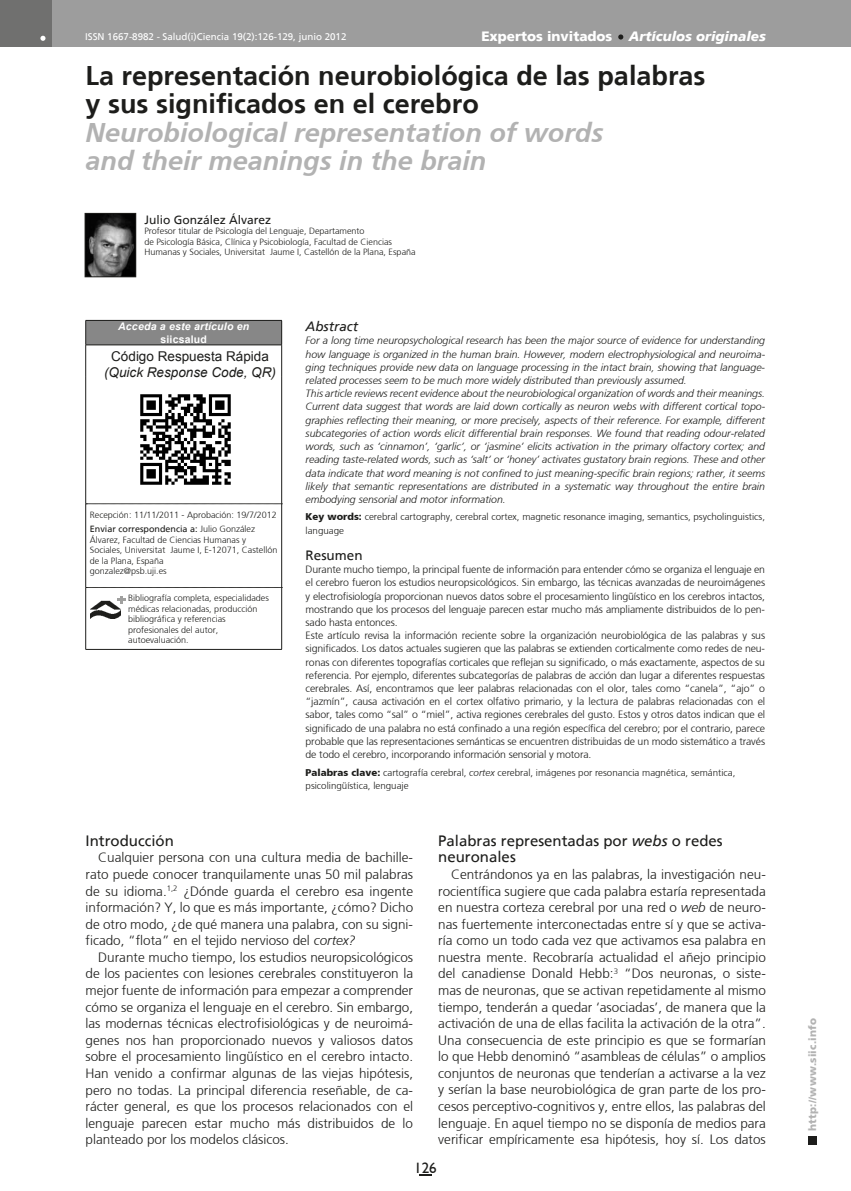
<style>
.page{position:relative;width:851px;height:1191px;background:#fff}
.page>*{position:absolute;margin:0;border:0;box-sizing:border-box;transform-origin:0 0}
.t1{font:700 27px/28.5px "Frutiger";color:#1d1d1b}
.t2{font:italic 700 27px/28.5px "Frutiger";color:#b2b2b2}
.t3{font:15px/16.6px "Frutiger";color:#1d1d1b}
.t4{font:15px "Humanist 521 BT";color:#1d1d1b}
.t5{font:300 13.5px/16.6px "Frutiger";color:#1d1d1b;text-align:justify}
.t6{font:italic 900 13.5px "Frutiger";color:#fff}
.t7{font:italic 13.5px "Arial";color:#1d1d1b}
.t8{font:13.5px "Arial";color:#1d1d1b}
.t9{font:italic 13.5px "Frutiger";color:#1d1d1b}
.t10{font:13.5px "Frutiger";color:#1d1d1b}
.t11{font:12px "Frutiger";color:#1d1d1b}
.t12{font:300 10.5px/13.2px "Frutiger";letter-spacing:-.01em;color:#1d1d1b}
.t13{font:italic 300 10.5px/13.2px "Frutiger";color:#1d1d1b}
.t14{font:italic 700 10.5px "Arial";letter-spacing:.02em;color:#fff}
.t15{font:900 10.5px "Frutiger";letter-spacing:.015em;color:#b2b2b2}
.t16{font:700 10.5px "Arial";letter-spacing:.02em;color:#fff}
.t17{font:300 9.75px/13.2px "Frutiger";color:#1d1d1b}
.t18{font:9.75px "Frutiger";color:#fff}
.t19{font:300 9px/10.5px "Frutiger";color:#1d1d1b}
.s1{font-style:normal}
.s2{font-weight:400}
.s3{font-weight:900}
.s4{font-style:italic}
</style>
<div class="page">
<div style="left:808px;top:1135px;width:8px;height:9px;background:#1d1d1b"></div>
<div style="left:38px;top:0;width:812px;height:47px;background:#9d9d9d"></div>
<div style="left:0;top:0;width:51px;height:47px;background:#70706f"></div>
<svg style="left:40px;top:36px;width:5px;height:5px"></svg>
<svg style="left:618px;top:34px;width:5px;height:6px"></svg>
<svg style="left:419px;top:1174px;width:12px;height:2px"></svg>
<img style="left:87px;top:215px;width:47px;height:60px">
<div style="left:85px;top:213px;width:51px;height:64px;border:1px solid #1d1d1b"></div>
<div style="left:86px;top:320px;width:195px;height:25px;background:#878787"></div>
<hr style="left:85px;top:345px;width:197px;height:1px;background:#1d1d1b">
<hr style="left:281px;top:345px;width:1px;height:32px;background:#1d1d1b">
<svg style="left:86px;top:503px;width:195px;height:1px"></svg>
<svg style="left:86px;top:587px;width:195px;height:1px"></svg>
<hr style="left:85px;top:320px;width:197px;height:1px;background:#1d1d1b">
<svg style="left:85px;top:320px;width:1px;height:25px"></svg>
<svg style="left:281px;top:320px;width:1px;height:25px"></svg>
<hr style="left:85px;top:345px;width:1px;height:32px;background:#1d1d1b">
<hr style="left:85px;top:377px;width:1px;height:127px;background:#1d1d1b">
<hr style="left:281px;top:377px;width:1px;height:127px;background:#1d1d1b">
<hr style="left:85px;top:504px;width:1px;height:83px;background:#1d1d1b">
<hr style="left:281px;top:504px;width:1px;height:83px;background:#1d1d1b">
<hr style="left:85px;top:587px;width:1px;height:62px;background:#1d1d1b">
<hr style="left:281px;top:587px;width:1px;height:62px;background:#1d1d1b">
<hr style="left:85px;top:649px;width:197px;height:1px;background:#1d1d1b">
<img style="left:140px;top:394px;width:91px;height:91px">
<img style="left:90px;top:611px;width:30px;height:7px">
<img style="left:90px;top:600px;width:30px;height:9px">
<svg style="left:117px;top:596px;width:8px;height:7px"></svg>
<p class="t18" style="left:85px;top:30px;width:263px">ISSN 1667-8982 - Salud(i)Ciencia 19(2):126-129, junio 2012</p>
<p class="t6" style="left:481px;top:28px;width:286px"><span class="s1">Expertos invitados</span> Artículos originales</p>
<h1 class="t1" style="left:85px;top:61px;width:621px">La representación neurobiológica de las palabras y sus significados en el cerebro</h1>
<h1 class="t2" style="left:85px;top:118px;width:519px">Neurobiological representation of words and their meanings in the brain</h1>
<p class="t11" style="left:144px;top:212px;width:128px">Julio González Álvarez</p>
<p class="t19" style="left:144px;top:226px;width:273px">Profesor titular de Psicología del Lenguaje, Departamento<br>de Psicología Básica, Clínica y Psicobiología, Facultad de Ciencias<br>Humanas y Sociales, Universitat Jaume I, Castellón de la Plana, España</p>
<p class="t14" style="left:118px;top:319px;width:133px">Acceda a este artículo en</p>
<p class="t16" style="left:160px;top:332px;width:48px">siicsalud</p>
<p class="t8" style="left:111px;top:347px;width:159px">Código Respuesta Rápida</p>
<p class="t7" style="left:104px;top:363px;width:173px">(Quick Response Code, QR)</p>
<p class="t19" style="left:90px;top:507px;width:188px;line-height:14.7px">Recepción: 11/11/2011 - Aprobación: 19/7/2012<br><span class="s2">Enviar correspondencia a:</span> Julio González</p>
<p class="t19" style="left:90px;top:534px;width:189px">Álvarez, Facultad de Ciencias Humanas y Sociales, Universitat Jaume I, E-12071, Castellón de la Plana, España<br>gonzalez@psb.uji.es</p>
<p class="t19" style="left:128px;top:593px;width:142px">Bibliografía completa, especialidades médicas relacionadas, producción bibliográfica y referencias profesionales del autor, autoevaluación.</p>
<p class="t9" style="left:305px;top:319px;width:54px">Abstract</p>
<p class="t13" style="left:305px;top:334px;width:461px">For a long time neuropsychological research has been the major source of evidence for understanding how language is organized in the human brain. However, modern electrophysiological and neuroima&shy;ging techniques provide new data on language processing in the intact brain, showing that language&shy;related processes seem to be much more widely distributed than previously assumed.<br>This article reviews recent evidence about the neurobiological organization of words and their meanings.<br>Current data suggest that words are laid down cortically as neuron webs with different cortical topo&shy;graphies reflecting their meaning, or more precisely, aspects of their reference. For example, different subcategories of action words elicit differential brain responses. We found that reading odour-related words, such as ‘cinnamon’, ‘garlic’, or ‘jasmine’ elicits activation in the primary olfactory cortex; and reading taste-related words, such as ‘salt’ or ‘honey’ activates gustatory brain regions. These and other data indicate that word meaning is not confined to just meaning-specific brain regions; rather, it seems likely that semantic representations are distributed in a systematic way throughout the entire brain embodying sensorial and motor information.</p>
<p class="t17" style="left:305px;top:510px;width:461px"><span class="s3">Key words:</span> cerebral cartography, cerebral cortex, magnetic resonance imaging, semantics, psycholinguistics, language</p>
<p class="t10" style="left:305px;top:547px;width:59px">Resumen</p>
<p class="t12" style="left:305px;top:563px;width:461px">Durante mucho tiempo, la principal fuente de información para entender cómo se organiza el lenguaje en el cerebro fueron los estudios neuropsicológicos. Sin embargo, las técnicas avanzadas de neuroimágenes y electrofisiología proporcionan nuevos datos sobre el procesamiento lingüístico en los cerebros intactos, mostrando que los procesos del lenguaje parecen estar mucho más ampliamente distribuidos de lo pen&shy;sado hasta entonces.<br>Este artículo revisa la información reciente sobre la organización neurobiológica de las palabras y sus significados. Los datos actuales sugieren que las palabras se extienden corticalmente como redes de neu&shy;ronas con diferentes topografías corticales que reflejan su significado, o más exactamente, aspectos de su referencia. Por ejemplo, diferentes subcategorías de palabras de acción dan lugar a diferentes respuestas cerebrales. Así, encontramos que leer palabras relacionadas con el olor, tales como “canela”, “ajo” o “jazmín”, causa activación en el cortex olfativo primario, y la lectura de palabras relacionadas con el sabor, tales como “sal” o “miel”, activa regiones cerebrales del gusto. Estos y otros datos indican que el significado de una palabra no está confinado a una región específica del cerebro; por el contrario, parece probable que las representaciones semánticas se encuentren distribuidas de un modo sistemático a través de todo el cerebro, incorporando información sensorial y motora.</p>
<p class="t17" style="left:305px;top:765px;width:431px"><span class="s3">Palabras clave:</span> cartografía cerebral, <span class="s4">cortex</span> cerebral, imágenes por resonancia magnética, semántica, psicolingüística, lenguaje</p>
<p class="t3" style="left:85px;top:832px;width:90px">Introducción</p>
<p class="t5" style="left:85px;top:849px;width:329px;text-indent:13px">Cualquier persona con una cultura media de bachille&shy;rato puede conocer tranquilamente unas 50 mil palabras de su idioma.<sup>1,2</sup> ¿Dónde guarda el cerebro esa ingente información? Y, lo que es más importante, ¿cómo? Dicho de otro modo, ¿de qué manera una palabra, con su signi&shy;ficado, “flota” en el tejido nervioso del <span class="s4">cortex?</span></p>
<p class="t5" style="left:85px;top:948px;width:329px;text-indent:13px">Durante mucho tiempo, los estudios neuropsicológicos de los pacientes con lesiones cerebrales constituyeron la mejor fuente de información para empezar a comprender cómo se organiza el lenguaje en el cerebro. Sin embargo, las modernas técnicas electrofisiológicas y de neuroimá&shy;genes nos han proporcionado nuevos y valiosos datos sobre el procesamiento lingüístico en el cerebro intacto.<br>Han venido a confirmar algunas de las viejas hipótesis, pero no todas. La principal diferencia reseñable, de ca&shy;rácter general, es que los procesos relacionados con el lenguaje parecen estar mucho más distribuidos de lo planteado por los modelos clásicos.</p>
<p class="t3" style="left:438px;top:832px;width:286px">Palabras representadas por <span class="s4">webs</span> o redes neuronales</p>
<p class="t5" style="left:438px;top:866px;width:329px;text-indent:13px">Centrándonos ya en las palabras, la investigación neu&shy;rocientífica sugiere que cada palabra estaría representada en nuestra corteza cerebral por una red o <span class="s4">web</span> de neuro&shy;nas fuertemente interconectadas entre sí y que se activa&shy;ría como un todo cada vez que activamos esa palabra en nuestra mente. Recobraría actualidad el añejo principio del canadiense Donald Hebb:<sup>3</sup> “Dos neuronas, o siste&shy;mas de neuronas, que se activan repetidamente al mismo tiempo, tenderán a quedar ‘asociadas’, de manera que la activación de una de ellas facilita la activación de la otra”.<br>Una consecuencia de este principio es que se formarían lo que Hebb denominó “asambleas de células” o amplios conjuntos de neuronas que tenderían a activarse a la vez y serían la base neurobiológica de gran parte de los pro&shy;cesos perceptivo-cognitivos y, entre ellos, las palabras del lenguaje. En aquel tiempo no se disponía de medios para verificar empíricamente esa hipótesis, hoy sí. Los datos</p>
<p class="t4" style="left:414px;top:1158px;width:24px">126</p>
<p class="t15" style="left:806px;top:1130px;width:114px;rotate:-90deg">http://www.siic.info</p>
</div>
